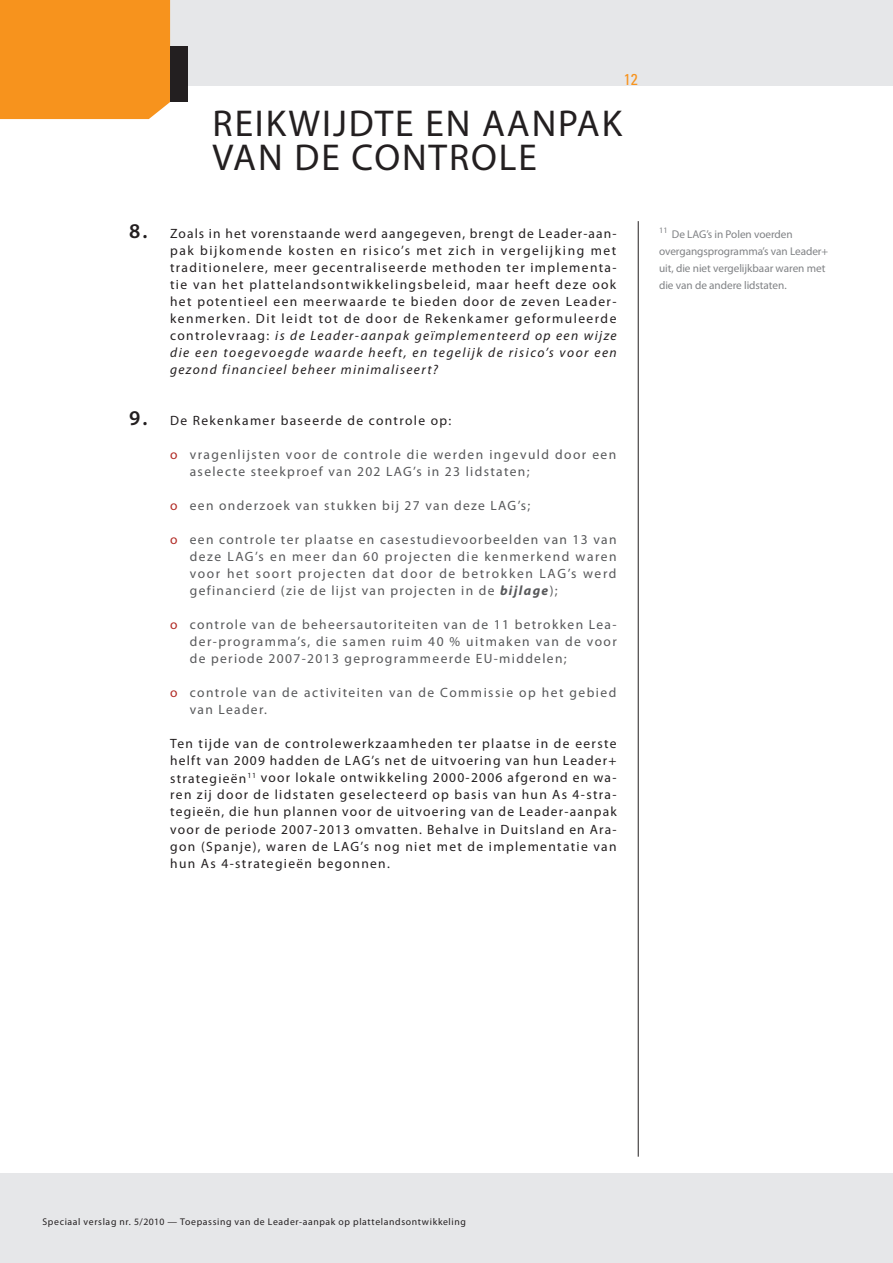
<style>
.page{position:relative;width:893px;height:1263px;background:#fff}
.page>*{position:absolute;margin:0;border:0;box-sizing:border-box;transform-origin:0 0}
.t1{font:37.5px/34px "Myriad Pro";letter-spacing:.05em;color:#231f20}
.t2{font:condensed 15.75px "Univers LT Std";color:#f7931d}
.t3{font:13.5px/17px "Myriad Pro";letter-spacing:.1em;color:#231f20;text-align:justify}
.t4{font:13.5px/17px "Myriad Pro";letter-spacing:.1em;color:#57585a}
.t5{font:11.25px/17px "Myriad Pro";letter-spacing:-.005em;color:#808285}
.t6{font:9.75px "Myriad Pro";letter-spacing:.065em;color:#231f20}
.s1{font-weight:600;font-size:21px}
.s2{font-style:italic}
.s3{color:#b12a24}
.s4{font-weight:700;font-style:italic}
</style>
<div class="page">
<div style="left:0;top:0;width:893px;height:85px;background:#e6e7e9"></div>
<div style="left:0;top:1174px;width:893px;height:89px;background:#e6e7e9"></div>
<div style="left:0;top:0;width:170px;height:119px;background:#f7931d"></div>
<div style="left:170px;top:47px;width:17px;height:55px;background:#231f20"></div>
<hr style="left:638px;top:221px;width:1px;height:936px;background:#231f20">
<p class="t2" style="left:624px;top:69px;width:15px">12</p>
<h1 class="t1" style="left:213px;top:106px;width:411px">REIKWIJDTE EN AANPAK<br>VAN DE CONTROLE</h1>
<p class="t3" style="left:170px;top:225px;width:448px;text-indent:-41px"><span class="s1">8.</span> Zoals in het vorenstaande werd aangegeven, brengt de Leader‑aan‑ pak bijkomende kosten en risico’s met zich in vergelijking met traditionelere, meer gecentraliseerde methoden ter implementa‑ tie van het plattelandsontwikkelingsbeleid, maar heeft deze ook het potentieel een meerwaarde te bieden door de zeven Leader&shy;kenmerken. Dit leidt tot de door de Rekenkamer geformuleerde controlevraag: <span class="s2">is de Leader‑aanpak geïmplementeerd op een wijze die een toegevoegde waarde heeft, en tegelijk de risico’s voor een gezond financieel beheer minimaliseert?</span></p>
<p class="t3" style="left:129px;top:412px;width:324px"><span class="s1">9.</span> De Rekenkamer baseerde de controle op:</p>
<p class="t4" style="left:190px;top:446px;width:428px;text-indent:-19px"><span class="s3">o</span> vragenlijsten voor de controle die werden ingevuld door een aselecte steekproef van 202 LAG’s in 23 lidstaten;</p>
<p class="t4" style="left:170px;top:497px;width:362px"><span class="s3">o</span> een onderzoek van stukken bij 27 van deze LAG’s;</p>
<p class="t4" style="left:190px;top:531px;width:428px;text-align:justify;text-indent:-19px"><span class="s3">o</span> een controle ter plaatse en casestudievoorbeelden van 13 van deze LAG’s en meer dan 60 projecten die kenmerkend waren voor het soort projecten dat door de betrokken LAG’s werd gefinancierd (zie de lijst van projecten in de <span class="s4">bijlage</span>);</p>
<p class="t4" style="left:190px;top:616px;width:428px;text-align:justify;text-indent:-19px"><span class="s3">o</span> controle van de beheersautoriteiten van de 11 betrokken Lea‑ der‑programma’s, die samen ruim 40 % uitmaken van de voor de periode 2007-2013 geprogrammeerde EU-middelen;</p>
<p class="t4" style="left:190px;top:684px;width:428px;text-indent:-19px"><span class="s3">o</span> controle van de activiteiten van de Commissie op het gebied van Leader.</p>
<p class="t3" style="left:170px;top:735px;width:448px">Ten tijde van de controlewerkzaamheden ter plaatse in de eerste helft van 2009 hadden de LAG’s net de uitvoering van hun Leader+ strategieën<sup>11</sup> voor lokale ontwikkeling 2000-2006 afgerond en wa‑ ren zij door de lidstaten geselecteerd op basis van hun As 4-stra‑ tegieën, die hun plannen voor de uitvoering van de Leader‑aanpak voor de periode 2007-2013 omvatten. Behalve in Duitsland en Ara‑ gon (Spanje), waren de LAG’s nog niet met de implementatie van hun As 4-strategieën begonnen.</p>
<p class="t5" style="left:659px;top:226px;width:171px"><sup>11</sup> De LAG’s in Polen voerden overgangsprogramma’s van Leader+ uit, die niet vergelijkbaar waren met die van de andere lidstaten.</p>
<p class="t6" style="left:43px;top:1215px;width:425px">Speciaal verslag nr. 5/2010 — Toepassing van de Leader‑aanpak op plattelandsontwikkeling</p>
</div>
